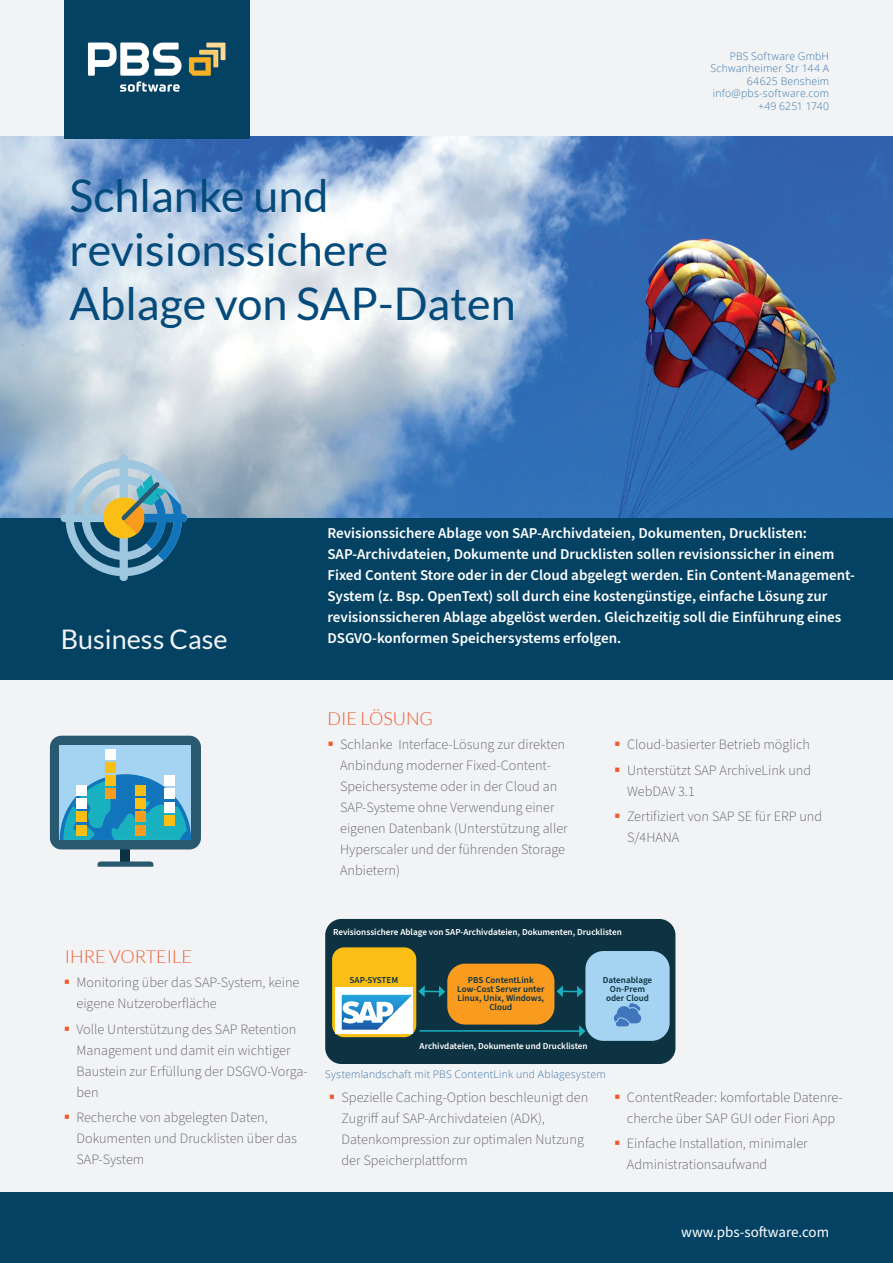
<style>
.page{position:relative;width:893px;height:1263px;background:#f2f3f4}
.page>*{position:absolute;margin:0;border:0;box-sizing:border-box;transform-origin:0 0}
.t1{font:45px/54px "Lato";color:#044b7b}
.t2{font:27px "Lato";color:#f2f3f4}
.t3{font:300 18px "Lato";color:#f05930}
.t4{font:600 15px/21px "Source Sans Pro";color:#fff}
.t5{font:15px "Source Sans Pro";color:#fff}
.t6{font:300 14.25px/21px "Source Sans Pro";color:#636366}
.t7{font:300 10.5px/12.6px "Open Sans";letter-spacing:.02em;color:#3e78ae;text-align:right}
.t8{font:600 9.15px "Source Sans Pro";color:#fff}
.t9{font:600 9.15px/9.1px "Source Sans Pro";color:#0d3241;text-align:center}
</style>
<div class="page">
<img style="left:0;top:137px;width:893px;height:381px">
<div style="left:64px;top:0;width:186px;height:138px;background:#034263"></div>
<div style="left:0;top:518px;width:893px;height:161px;background:#034263"></div>
<svg style="left:189px;top:43px;width:36px;height:33px"></svg>
<svg style="left:88px;top:43px;width:94px;height:49px"></svg>
<div style="left:0;top:1193px;width:893px;height:70px;background:#034263"></div>
<svg style="left:61px;top:455px;width:126px;height:126px"></svg>
<div style="left:121px;top:849px;width:9px;height:12px;background:#0d3241"></div>
<div style="left:50px;top:736px;width:151px;height:113px;background:#285970;border-radius:11px"></div>
<div style="left:60px;top:745px;width:131px;height:95px;background:#a4d4f1"></div>
<svg style="left:98px;top:861px;width:55px;height:6px"></svg>
<svg style="left:60px;top:772px;width:131px;height:68px"></svg>
<div style="left:106px;top:749px;width:10px;height:11px;background:#fff"></div>
<div style="left:106px;top:762px;width:10px;height:11px;background:#fbbe14"></div>
<div style="left:106px;top:776px;width:10px;height:10px;background:#fbbe14"></div>
<div style="left:106px;top:789px;width:10px;height:10px;background:#f89b1f"></div>
<div style="left:76px;top:785px;width:11px;height:11px;background:#fff"></div>
<div style="left:76px;top:798px;width:11px;height:11px;background:#fff"></div>
<div style="left:76px;top:812px;width:11px;height:10px;background:#fbbe14"></div>
<div style="left:76px;top:825px;width:11px;height:10px;background:#fbbe14"></div>
<div style="left:164px;top:776px;width:10px;height:10px;background:#fff"></div>
<div style="left:164px;top:789px;width:10px;height:10px;background:#fff"></div>
<div style="left:164px;top:802px;width:10px;height:10px;background:#fff"></div>
<div style="left:164px;top:815px;width:10px;height:10px;background:#fbbe14"></div>
<div style="left:135px;top:785px;width:10px;height:11px;background:#fbbe14"></div>
<div style="left:135px;top:798px;width:10px;height:11px;background:#fbbe14"></div>
<div style="left:135px;top:812px;width:10px;height:10px;background:#f89b1f"></div>
<div style="left:135px;top:825px;width:10px;height:10px;background:#f89b1f"></div>
<div style="left:325px;top:919px;width:350px;height:145px;background:#0d3241;border-radius:16px"></div>
<hr style="left:420px;top:1030px;width:160px;height:2px;background:#19b0bf">
<svg style="left:579px;top:1025px;width:6px;height:12px"></svg>
<div style="left:447px;top:964px;width:107px;height:60px;background:#f89b1f;border-radius:18px"></div>
<div style="left:332px;top:947px;width:84px;height:90px;background:#fbbe14;border-radius:12px"></div>
<div style="left:335px;top:987px;width:77px;height:46px;background:#fff"></div>
<svg style="left:342px;top:995px;width:70px;height:35px"></svg>
<svg style="left:418px;top:985px;width:27px;height:12px"></svg>
<svg style="left:557px;top:985px;width:26px;height:12px"></svg>
<div style="left:585px;top:951px;width:85px;height:90px;background:#a4d4f1;border-radius:18px"></div>
<svg style="left:614px;top:1003px;width:27px;height:23px"></svg>
<h1 class="t1" style="left:70px;top:168px;width:448px">Schlanke und revisionssichere<br>Ablage von SAP-Daten</h1>
<p class="t7" style="left:710px;top:49px;width:120px">PBS Software GmbH<br>Schwanheimer Str 144 A<br>64625 Bensheim info@pbs-software.com +49 6251 1740</p>
<h2 class="t2" style="left:61px;top:624px;width:168px">Business Case</h2>
<p class="t4" style="left:327px;top:523px;width:529px">Revisionssichere Ablage von SAP-Archivdateien, Dokumenten, Drucklisten:<br>SAP-Archivdateien, Dokumente und Drucklisten sollen revisionssicher in einem Fixed Content Store oder in der Cloud abgelegt werden. Ein Content-Management-System (z. Bsp. OpenText) soll durch eine kostengünstige, einfache Lösung zur revisionssicheren Ablage abgelöst werden. Gleichzeitig soll die Einführung eines DSGVO-konformen Speichersystems erfolgen.</p>
<p class="t3" style="left:327px;top:709px;width:107px">DIE LÖSUNG</p>
<p class="t6" style="left:340px;top:734px;width:229px">Schlanke Interface-Lösung zur direkten Anbindung moderner Fixed-Content-Speichersysteme oder in der Cloud an SAP-Systeme ohne Verwendung einer eigenen Datenbank (Unterstützung aller Hyperscaler und der führenden Storage Anbietern)</p>
<p class="t6" style="left:627px;top:732px;width:186px;line-height:25.2px">Cloud-basierter Betrieb möglich<br>Unterstützt SAP ArchiveLink und</p>
<p class="t6" style="left:627px;top:779px;width:197px;line-height:25.2px">WebDAV 3.1<br>Zertifiziert von SAP SE für ERP und</p>
<p class="t6" style="left:627px;top:827px;width:54px">S/4HANA</p>
<p class="t3" style="left:65px;top:947px;width:129px">IHRE VORTEILE</p>
<p class="t6" style="left:77px;top:972px;width:224px">Monitoring über das SAP-System, keine eigene Nutzeroberfläche</p>
<p class="t6" style="left:77px;top:1019px;width:233px">Volle Unterstützung des SAP Retention<br>Management und damit ein wichtiger<br>Baustein zur Erfüllung der DSGVO-Vorga&shy;ben</p>
<p class="t6" style="left:76px;top:1107px;width:222px">Recherche von abgelegten Daten,<br>Dokumenten und Drucklisten über das<br>SAP-System</p>
<p class="t8" style="left:333px;top:926px;width:290px">Revisionssichere Ablage von SAP-Archivdateien, Dokumenten, Drucklisten</p>
<p class="t9" style="left:457px;top:976px;width:89px">PBS ContentLink<br>Low-Cost Server unter<br>Linux, Unix, Windows,<br>Cloud</p>
<p class="t9" style="left:350px;top:976px;width:50px">SAP-SYSTEM</p>
<p class="t9" style="left:603px;top:976px;width:51px">Datenablage<br>On-Prem oder Cloud</p>
<p class="t8" style="left:420px;top:1040px;width:169px">Archivdateien, Dokumente und Drucklisten</p>
<p class="t7" style="left:325px;top:1067px;width:282px">Systemlandschaft mit PBS ContentLink und Ablagesystem</p>
<p class="t6" style="left:342px;top:1087px;width:248px">Spezielle Caching-Option beschleunigt den Zugriff auf SAP-Archivdateien (ADK), Datenkompression zur optimalen Nutzung der Speicherplattform</p>
<p class="t6" style="left:627px;top:1087px;width:217px">ContentReader: komfortable Datenre&shy;cherche über SAP GUI oder Fiori App</p>
<p class="t6" style="left:627px;top:1133px;width:182px">Einfache Installation, minimaler<br>Administrationsaufwand</p>
<p class="t5" style="left:681px;top:1222px;width:149px">www.pbs-software.com</p>
</div>
